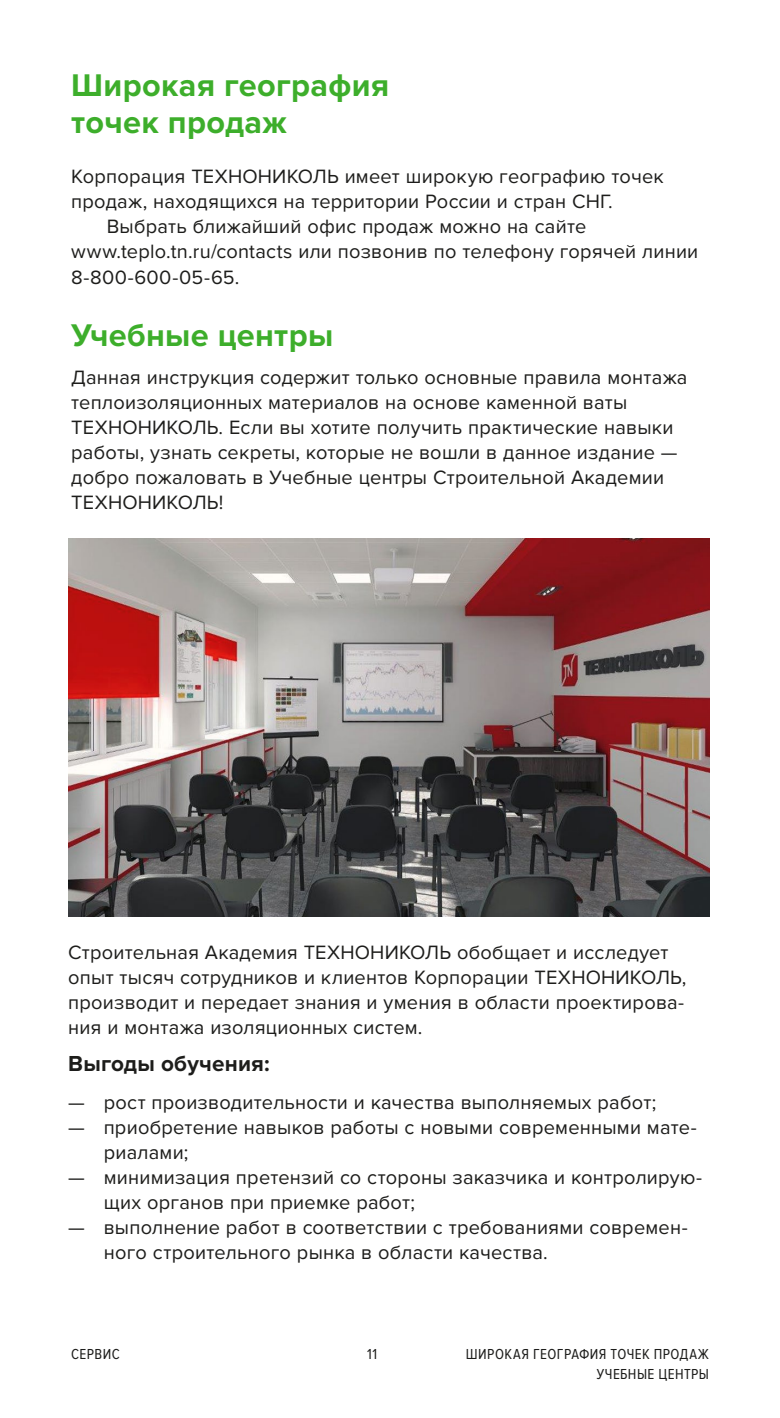
<style>
.page{position:relative;width:780px;height:1418px;background:#fff}
.page>*{position:absolute;margin:0;border:0;box-sizing:border-box;transform-origin:0 0}
.t1{font:700 32.5px/37.5px "Proxima Nova";letter-spacing:.01em;color:#3dae2b}
.t2{font:700 22.5px "Proxima Nova";letter-spacing:.01em;color:#1d1d1b}
.t3{font:20px/25px "Proxima Nova";letter-spacing:.01em;color:#1d1d1b}
.t4{font:15px/20px "Proxima Nova Cond";letter-spacing:.025em;color:#1d1d1b;text-align:right}
</style>
<div class="page">
<img style="left:68px;top:538px;width:641px;height:378px">
<h1 class="t1" style="left:71px;top:67px;width:319px">Широкая география точек продаж</h1>
<p class="t3" style="left:71px;top:165px;width:594px">Корпорация ТЕХНОНИКОЛЬ имеет широкую географию точек</p>
<p class="t3" style="left:71px;top:190px;width:543px">продаж, находящихся на территории России и стран СНГ.</p>
<p class="t3" style="left:107px;top:215px;width:481px">Выбрать ближайший офис продаж можно на сайте</p>
<p class="t3" style="left:71px;top:240px;width:628px">www.teplo.tn.ru/contacts или позвонив по телефону горячей линии</p>
<p class="t3" style="left:71px;top:265px;width:170px">8-800-600-05-65.</p>
<h1 class="t1" style="left:71px;top:317px;width:263px">Учебные центры</h1>
<p class="t3" style="left:71px;top:365px;width:617px">Данная инструкция содержит только основные правила монтажа теплоизоляционных материалов на основе каменной ваты ТЕХНОНИКОЛЬ. Если вы хотите получить практические навыки работы, узнать секреты, которые не вошли в данное издание — добро пожаловать в Учебные центры Строительной Академии ТЕХНОНИКОЛЬ!</p>
<p class="t3" style="left:68px;top:940px;width:619px">Строительная Академия ТЕХНОНИКОЛЬ обобщает и исследует опыт тысяч сотрудников и клиентов Корпорации ТЕХНОНИКОЛЬ, производит и передает знания и умения в области проектирова&shy;ния и монтажа изоляционных систем.</p>
<p class="t2" style="left:68px;top:1050px;width:203px">Выгоды обучения:</p>
<p class="t3" style="left:68px;top:1090px;width:589px">— рост производительности и качества выполняемых работ;</p>
<p class="t3" style="left:104px;top:1115px;width:594px;text-indent:-35px">— приобретение навыков работы с новыми современными мате&shy;риалами;</p>
<p class="t3" style="left:104px;top:1165px;width:600px;text-indent:-35px">— минимизация претензий со стороны заказчика и контролирую&shy;щих органов при приемке работ;</p>
<p class="t3" style="left:104px;top:1215px;width:585px;text-indent:-35px">— выполнение работ в соответствии с требованиями современ&shy;ного строительного рынка в области качества.</p>
<p class="t4" style="left:71px;top:1344px;width:50px">СЕРВИС</p>
<p class="t4" style="left:367px;top:1344px;width:11px">11</p>
<p class="t4" style="left:466px;top:1344px;width:245px">ШИРОКАЯ ГЕОГРАФИЯ ТОЧЕК ПРОДАЖ<br>УЧЕБНЫЕ ЦЕНТРЫ</p>
</div>
